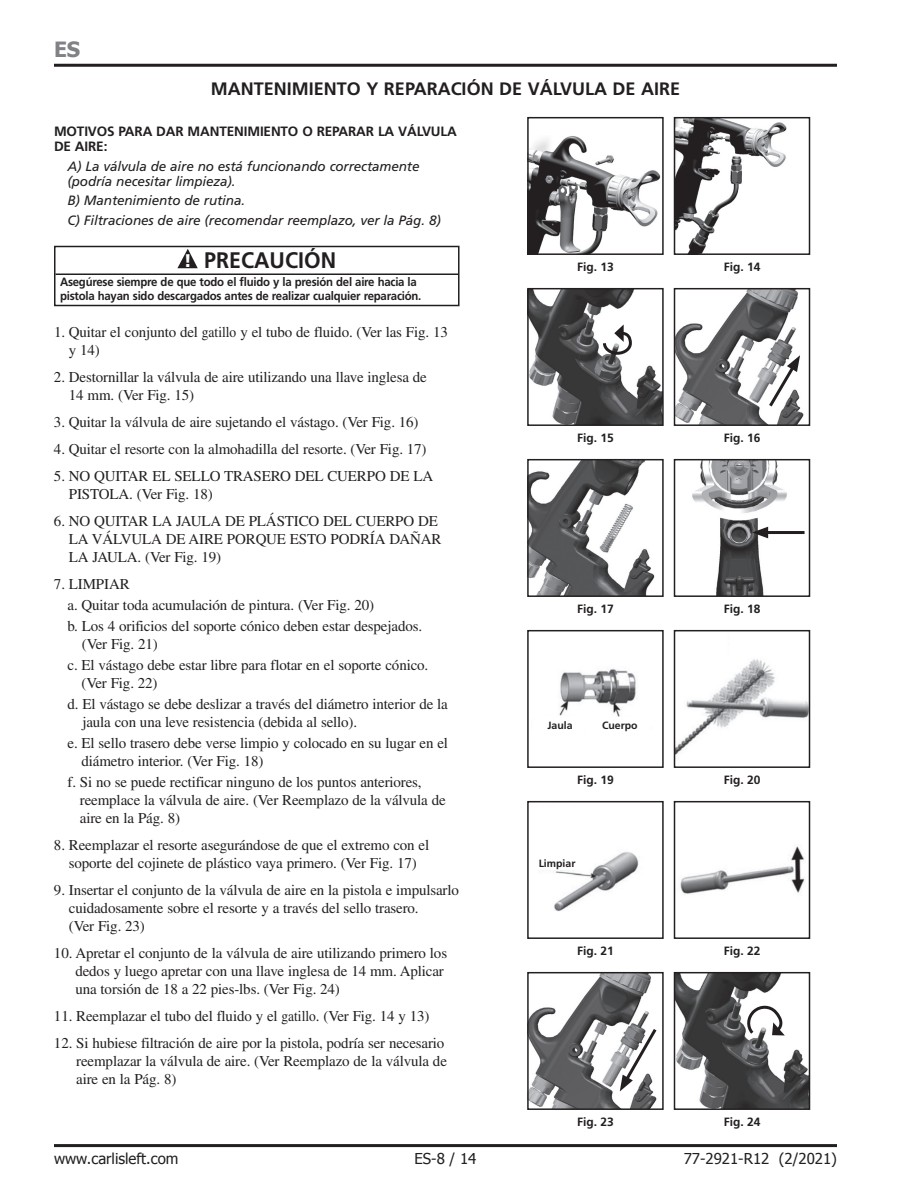
<style>
.page{position:relative;width:918px;height:1188px;background:#fff}
.page>*{position:absolute;margin:0;border:0;box-sizing:border-box;transform-origin:0 0}
.t1{font:700 22.5px "Frutiger";color:#231f20;scale:.95 1}
.t2{font:700 21px "Tahoma";color:#808285}
.t3{font:700 18px "Frutiger";color:#231f20}
.t4{font:15px/18px "Times";letter-spacing:-.01em;color:#231f20}
.t5{font:15px "Tahoma";color:#231f20}
.t6{font:italic 13.5px/15px "Frutiger";letter-spacing:-.01em;color:#231f20}
.t7{font:700 13.5px/15px "Frutiger";letter-spacing:-.01em;color:#231f20}
.t8{font:700 12px/13.5px "Frutiger";letter-spacing:-.02em;color:#231f20;scale:.95 1}
.t9{font:700 12px "Frutiger";letter-spacing:-.02em;color:#231f20}
.t10{font:700 10.5px "Frutiger";color:#231f20}
.s1{font-weight:900;font-size:18.3px;color:#fff}
</style>
<div class="page">
<img style="left:530px;top:462px;width:125px;height:132px">
<div style="left:527px;top:459px;width:137px;height:138px;border:2px solid #231f20"></div>
<img style="left:559px;top:669px;width:77px;height:48px">
<div style="left:527px;top:630px;width:137px;height:138px;border:2px solid #231f20"></div>
<img style="left:542px;top:852px;width:97px;height:60px">
<div style="left:527px;top:801px;width:137px;height:138px;border:2px solid #231f20"></div>
<img style="left:677px;top:659px;width:130px;height:95px">
<div style="left:674px;top:630px;width:136px;height:138px;border:2px solid #231f20"></div>
<img style="left:680px;top:846px;width:125px;height:49px">
<div style="left:674px;top:801px;width:136px;height:138px;border:2px solid #231f20"></div>
<hr style="left:56px;top:273px;width:402px;height:2px;background:#231f20">
<svg style="left:177px;top:249px;width:21px;height:19px"></svg>
<div style="left:54px;top:246px;width:406px;height:60px;border:2px solid #231f20"></div>
<img style="left:692px;top:462px;width:95px;height:132px">
<div style="left:674px;top:459px;width:136px;height:138px;border:2px solid #231f20"></div>
<hr style="left:762px;top:531px;width:43px;height:3px;background:#231f20">
<svg style="left:752px;top:527px;width:16px;height:11px"></svg>
<img style="left:677px;top:291px;width:127px;height:132px">
<div style="left:674px;top:288px;width:136px;height:138px;border:2px solid #231f20"></div>
<svg style="left:766px;top:355px;width:34px;height:55px"></svg>
<img style="left:530px;top:975px;width:127px;height:132px">
<div style="left:527px;top:972px;width:137px;height:138px;border:2px solid #231f20"></div>
<svg style="left:620px;top:1026px;width:37px;height:65px"></svg>
<img style="left:530px;top:291px;width:131px;height:132px">
<div style="left:527px;top:288px;width:137px;height:138px;border:2px solid #231f20"></div>
<svg style="left:601px;top:324px;width:32px;height:32px"></svg>
<img style="left:677px;top:975px;width:130px;height:132px">
<div style="left:674px;top:972px;width:136px;height:138px;border:2px solid #231f20"></div>
<svg style="left:743px;top:1002px;width:42px;height:35px"></svg>
<div style="left:544px;top:716px;width:32px;height:19px;background:#fff"></div>
<div style="left:532px;top:856px;width:50px;height:14px;background:#fff"></div>
<img style="left:530px;top:136px;width:131px;height:116px">
<div style="left:527px;top:117px;width:137px;height:138px;border:2px solid #231f20"></div>
<img style="left:677px;top:120px;width:110px;height:132px">
<div style="left:674px;top:117px;width:136px;height:138px;border:2px solid #231f20"></div>
<hr style="left:54px;top:64px;width:783px;height:3px;background:#231f20">
<hr style="left:54px;top:1144px;width:783px;height:3px;background:#231f20">
<h2 class="t2" style="left:54px;top:35px;width:28px">ES</h2>
<p class="t3" style="left:211px;top:78px;width:471px">MANTENIMIENTO Y REPARACIÓN DE VÁLVULA DE AIRE</p>
<p class="t7" style="left:54px;top:124px;width:404px">MOTIVOS PARA DAR MANTENIMIENTO O REPARAR LA VÁLVULA<br>DE AIRE:</p>
<p class="t6" style="left:68px;top:158px;width:354px">A) La válvula de aire no está funcionando correctamente (podría necesitar limpieza).</p>
<p class="t6" style="left:68px;top:191px;width:375px;line-height:19.5px">B) Mantenimiento de rutina.<br>C) Filtraciones de aire (recomendar reemplazo, ver la Pág. 8)</p>
<h1 class="t1" style="left:184px;top:247px;width:162px"><span class="s1">!</span> PRECAUCIÓN</h1>
<p class="t8" style="left:60px;top:275px;width:382px">Asegúrese siempre de que todo el fluido y la presión del aire hacia la pistola hayan sido descargados antes de realizar cualquier reparación.</p>
<p class="t4" style="left:69px;top:323px;width:381px;text-indent:-15px">1. Quitar el conjunto del gatillo y el tubo de fluido. (Ver las Fig. 13 y 14)</p>
<p class="t4" style="left:69px;top:368px;width:360px;text-indent:-15px">2. Destornillar la válvula de aire utilizando una llave inglesa de<br>14 mm. (Ver Fig. 15)</p>
<p class="t4" style="left:54px;top:413px;width:366px">3. Quitar la válvula de aire sujetando el vástago. (Ver Fig. 16)</p>
<p class="t4" style="left:54px;top:440px;width:374px">4. Quitar el resorte con la almohadilla del resorte. (Ver Fig. 17)</p>
<p class="t4" style="left:69px;top:467px;width:366px;text-indent:-15px">5. NO QUITAR EL SELLO TRASERO DEL CUERPO DE LA<br>PISTOLA. (Ver Fig. 18)</p>
<p class="t4" style="left:69px;top:512px;width:374px;text-indent:-15px">6. NO QUITAR LA JAULA DE PLÁSTICO DEL CUERPO DE<br>LA VÁLVULA DE AIRE PORQUE ESTO PODRÍA DAÑAR<br>LA JAULA. (Ver Fig. 19)</p>
<p class="t4" style="left:67px;top:573px;width:356px;line-height:21px;text-indent:-13px">7. LIMPIAR<br>a. Quitar toda acumulación de pintura. (Ver Fig. 20)<br>b. Los 4 orificios del soporte cónico deben estar despejados.</p>
<p class="t4" style="left:67px;top:633px;width:362px;line-height:21px;text-indent:14px">(Ver Fig. 21)<br>c. El vástago debe estar libre para flotar en el soporte cónico.</p>
<p class="t4" style="left:67px;top:672px;width:382px;line-height:21px;text-indent:14px">(Ver Fig. 22)<br>d. El vástago se debe deslizar a través del diámetro interior de la</p>
<p class="t4" style="left:67px;top:711px;width:382px;line-height:21px;text-indent:15px">jaula con una leve resistencia (debida al sello).<br>e. El sello trasero debe verse limpio y colocado en su lugar en el</p>
<p class="t4" style="left:67px;top:750px;width:356px;line-height:21px;text-indent:14px">diámetro interior. (Ver Fig. 18)<br>f. Si no se puede rectificar ninguno de los puntos anteriores,</p>
<p class="t4" style="left:80px;top:791px;width:367px">reemplace la válvula de aire. (Ver Reemplazo de la válvula de aire en la Pág. 8)</p>
<p class="t4" style="left:54px;top:836px;width:377px;text-align:center">8. Reemplazar el resorte asegurándose de que el extremo con el soporte del cojinete de plástico vaya primero. (Ver Fig. 17)</p>
<p class="t4" style="left:69px;top:881px;width:392px;text-indent:-15px">9. Insertar el conjunto de la válvula de aire en la pistola e impulsarlo cuidadosamente sobre el resorte y a través del sello trasero.<br>(Ver Fig. 23)</p>
<p class="t4" style="left:75px;top:944px;width:373px;text-indent:-21px">10. Apretar el conjunto de la válvula de aire utilizando primero los dedos y luego apretar con una llave inglesa de 14 mm. Aplicar una torsión de 18 a 22 pies-lbs. (Ver Fig. 24)</p>
<p class="t4" style="left:54px;top:1007px;width:377px">11. Reemplazar el tubo del fluido y el gatillo. (Ver Fig. 14 y 13)</p>
<p class="t4" style="left:76px;top:1034px;width:372px;text-indent:-22px">12. Si hubiese filtración de aire por la pistola, podría ser necesario reemplazar la válvula de aire. (Ver Reemplazo de la válvula de aire en la Pág. 8)</p>
<p class="t9" style="left:577px;top:260px;width:38px">Fig. 13</p>
<p class="t9" style="left:724px;top:260px;width:38px">Fig. 14</p>
<p class="t9" style="left:577px;top:431px;width:38px">Fig. 15</p>
<p class="t9" style="left:724px;top:431px;width:38px">Fig. 16</p>
<p class="t9" style="left:577px;top:602px;width:38px">Fig. 17</p>
<p class="t9" style="left:724px;top:602px;width:38px">Fig. 18</p>
<p class="t10" style="left:548px;top:719px;width:27px">Jaula</p>
<p class="t10" style="left:602px;top:719px;width:37px">Cuerpo</p>
<p class="t9" style="left:577px;top:773px;width:38px">Fig. 19</p>
<p class="t9" style="left:724px;top:773px;width:38px">Fig. 20</p>
<p class="t10" style="left:539px;top:857px;width:38px">Limpiar</p>
<p class="t9" style="left:577px;top:944px;width:38px">Fig. 21</p>
<p class="t9" style="left:724px;top:944px;width:38px">Fig. 22</p>
<p class="t9" style="left:577px;top:1115px;width:38px">Fig. 23</p>
<p class="t9" style="left:724px;top:1115px;width:38px">Fig. 24</p>
<p class="t5" style="left:54px;top:1148px;width:126px">www.carlisleft.com</p>
<p class="t5" style="left:415px;top:1148px;width:63px">ES-8 / 14</p>
<p class="t5" style="left:684px;top:1148px;width:155px">77-2921-R12 (2/2021)</p>
</div>
